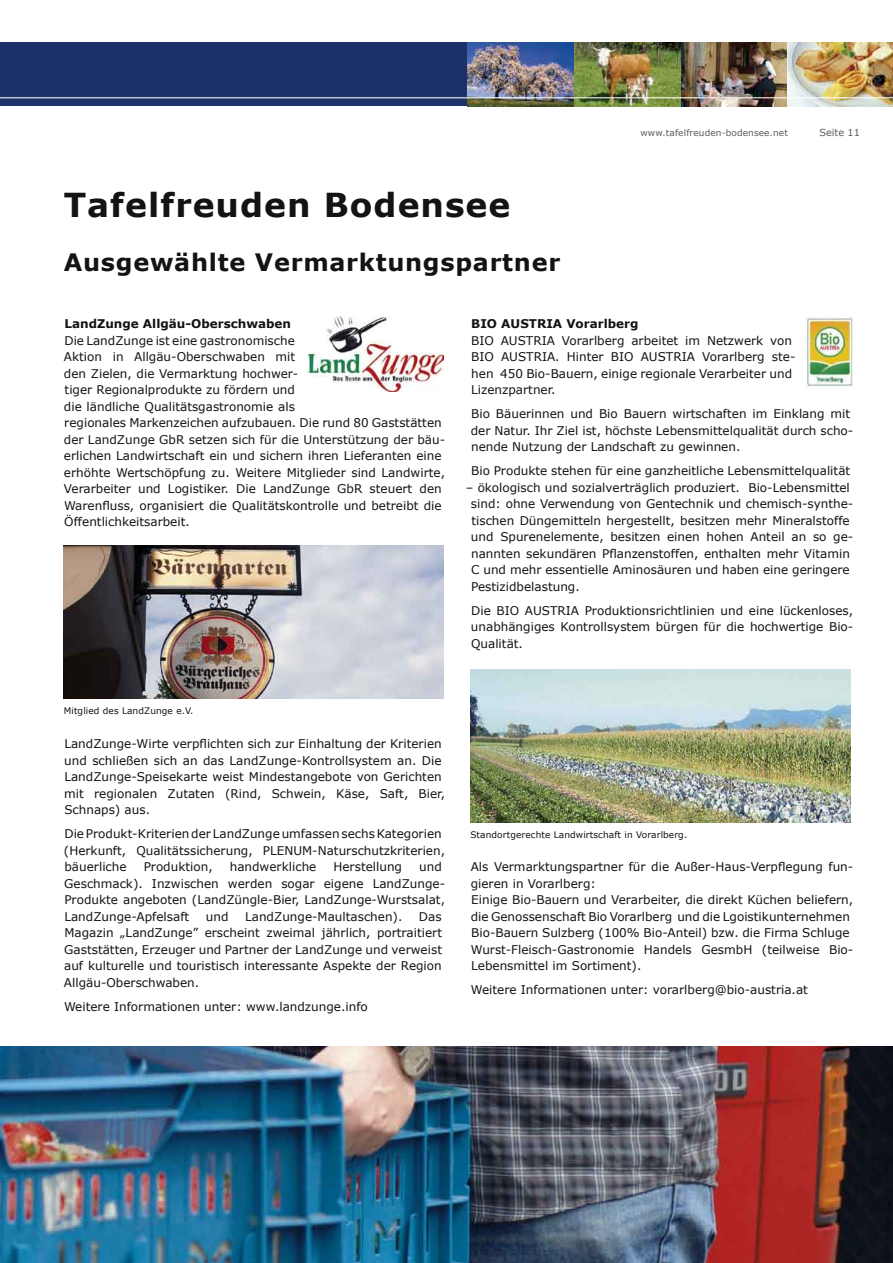
<style>
.page{position:relative;width:893px;height:1263px;background:#fff}
.page>*{position:absolute;margin:0;border:0;box-sizing:border-box;transform-origin:0 0}
.t1{font:700 33px "Verdana";letter-spacing:.03em;color:#141312}
.t2{font:700 24px "Verdana";letter-spacing:.03em;color:#141312}
.t3{font:12px/16.5px "Verdana";color:#141312}
.t4{font:700 12px "Verdana";color:#141312}
.t5{font:9.75px "Verdana";color:#5c5c5e}
.t6{font:9px "Verdana";letter-spacing:.01em;color:#141312}
.t7{font:9px "Verdana";letter-spacing:.01em;color:#5c5c5e}
</style>
<div class="page">
<div style="left:0;top:43px;width:468px;height:63px;background:#1b316a"></div>
<img style="left:468px;top:43px;width:425px;height:63px">
<hr style="left:0;top:97px;width:893px;height:1px;background:#fff">
<img style="left:64px;top:545px;width:380px;height:153px">
<img style="left:471px;top:670px;width:379px;height:153px">
<img style="left:805px;top:317px;width:49px;height:71px">
<img style="left:308px;top:316px;width:135px;height:75px">
<img style="left:0;top:1046px;width:893px;height:217px">
<h1 class="t1" style="left:64px;top:184px;width:448px">Tafelfreuden Bodensee</h1>
<h2 class="t2" style="left:64px;top:247px;width:498px">Ausgewählte Vermarktungspartner</h2>
<p class="t7" style="left:640px;top:127px;width:149px">www.tafelfreuden-bodensee.net</p>
<p class="t5" style="left:819px;top:126px;width:42px">Seite 11</p>
<p class="t4" style="left:64px;top:316px;width:228px">LandZunge Allgäu-Oberschwaben</p>
<p class="t3" style="left:64px;top:332px;width:383px">Die LandZunge ist eine gastronomische<br>Aktion in Allgäu-Oberschwaben mit<br>den Zielen, die Vermarktung hochwer-<br>tiger Regionalprodukte zu fördern und<br>die ländliche Qualitätsgastronomie als<br>regionales Markenzeichen aufzubauen. Die rund 80 Gaststätten der LandZunge GbR setzen sich für die Unterstützung der bäu&shy;erlichen Landwirtschaft ein und sichern ihren Lieferanten eine erhöhte Wertschöpfung zu. Weitere Mitglieder sind Landwirte, Verarbeiter und Logistiker. Die LandZunge GbR steuert den Warenfluss, organisiert die Qualitätskontrolle und betreibt die Öffentlichkeitsarbeit.</p>
<p class="t4" style="left:471px;top:316px;width:169px">BIO AUSTRIA Vorarlberg</p>
<p class="t3" style="left:471px;top:332px;width:326px">BIO AUSTRIA Vorarlberg arbeitet im Netzwerk von BIO AUSTRIA. Hinter BIO AUSTRIA Vorarlberg ste&shy;hen 450 Bio-Bauern, einige regionale Verarbeiter und Lizenzpartner.</p>
<p class="t3" style="left:471px;top:405px;width:384px">Bio Bäuerinnen und Bio Bauern wirtschaften im Einklang mit der Natur. Ihr Ziel ist, höchste Lebensmittelqualität durch scho&shy;nende Nutzung der Landschaft zu gewinnen.</p>
<p class="t3" style="left:471px;top:462px;width:381px">Bio Produkte stehen für eine ganzheitliche Lebensmittelqualität</p>
<p class="t3" style="left:471px;top:479px;width:384px;text-indent:-5px">– ökologisch und sozialverträglich produziert. Bio-Lebensmittel sind: ohne Verwendung von Gentechnik und chemisch-synthe&shy;tischen Düngemitteln hergestellt, besitzen mehr Mineralstoffe und Spurenelemente, besitzen einen hohen Anteil an so ge&shy;nannten sekundären Pflanzenstoffen, enthalten mehr Vitamin C und mehr essentielle Aminosäuren und haben eine geringere Pestizidbelastung.</p>
<p class="t3" style="left:471px;top:602px;width:384px;text-align:justify">Die BIO AUSTRIA Produktionsrichtlinien und eine lückenloses, unabhängiges Kontrollsystem bürgen für die hochwertige Bio-Qualität.</p>
<p class="t6" style="left:64px;top:705px;width:131px">Mitglied des LandZunge e.V.</p>
<p class="t3" style="left:64px;top:735px;width:382px">LandZunge-Wirte verpflichten sich zur Einhaltung der Kriterien und schließen sich an das LandZunge-Kontrollsystem an. Die LandZunge-Speisekarte weist Mindestangebote von Gerichten mit regionalen Zutaten (Rind, Schwein, Käse, Saft, Bier, Schnaps) aus.</p>
<p class="t3" style="left:64px;top:825px;width:383px">Die Produkt-Kriterien der LandZunge umfassen sechs Kategorien (Herkunft, Qualitätssicherung, PLENUM-Naturschutzkriterien, bäuerliche</p>
<p class="t3" style="left:64px;top:858px;width:382px;text-indent:355px">und Geschmack). Inzwischen werden sogar eigene LandZunge-Produkte angeboten (LandZüngle-Bier, LandZunge-Wurstsalat, LandZunge-Apfelsaft</p>
<p class="t3" style="left:144px;top:858px;width:71px">Produktion,</p>
<p class="t3" style="left:230px;top:858px;width:88px">handwerkliche</p>
<p class="t3" style="left:333px;top:858px;width:70px">Herstellung</p>
<p class="t3" style="left:206px;top:907px;width:24px">und</p>
<p class="t3" style="left:245px;top:907px;width:159px">LandZunge-Maultaschen).</p>
<p class="t3" style="left:64px;top:907px;width:380px;text-align:justify;text-indent:355px">Das Magazin „LandZunge” erscheint zweimal jährlich, portraitiert Gaststätten, Erzeuger und Partner der LandZunge und verweist auf kulturelle und touristisch interessante Aspekte der Region Allgäu-Oberschwaben.</p>
<p class="t3" style="left:64px;top:997px;width:305px">Weitere Informationen unter: www.landzunge.info</p>
<p class="t6" style="left:470px;top:829px;width:218px">Standortgerechte Landwirtschaft in Vorarlberg.</p>
<p class="t3" style="left:471px;top:858px;width:384px">Als Vermarktungspartner für die Außer-Haus-Verpflegung fun&shy;gieren in Vorarlberg:<br>Einige Bio-Bauern und Verarbeiter, die direkt Küchen beliefern, die Genossenschaft Bio Vorarlberg und die Lgoistikunternehmen Bio-Bauern Sulzberg (100% Bio-Anteil) bzw. die Firma Schluge Wurst-Fleisch-Gastronomie Handels GesmbH (teilweise Bio-Lebensmittel im Sortiment).</p>
<p class="t3" style="left:471px;top:981px;width:339px">Weitere Informationen unter: vorarlberg@bio-austria.at</p>
</div>
